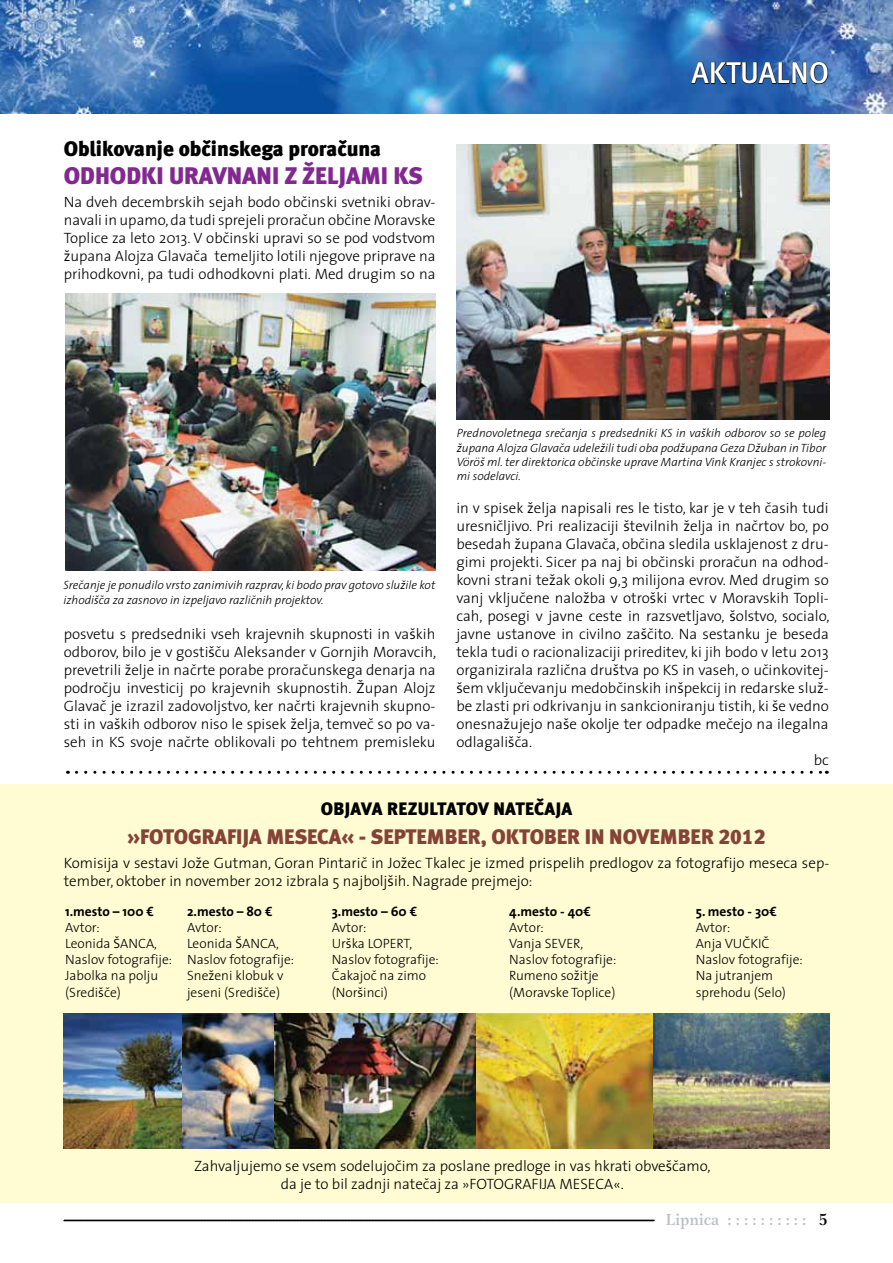
<style>
.page{position:relative;width:893px;height:1263px;background:#fff}
.page>*{position:absolute;margin:0;border:0;box-sizing:border-box;transform-origin:0 0}
.t1{font:30px "Meta Medium CE";color:#fff}
.t2{font:24px "Meta Black CELF";color:#812990}
.t3{font:21px "Meta Black CELF";color:#854337}
.t4{font:21px "Meta Black CELF";letter-spacing:-.005em;color:#000}
.t5{font:18px "Meta Black CELF";color:#000}
.t6{font:500 16.5px "Gamma Itc TEE";color:#bcbec0}
.t7{font:300 15px/18px "The Sans OT";color:#000;text-align:justify}
.t8{font:300 13.5px/16.2px "The Sans OT";color:#000}
.t9{font:700 13.5px "The Sans OT";color:#000}
.t10{font:italic 300 12px/14.4px "The Sans OT";color:#000;text-align:justify}
.s1{color:#000}
</style>
<div class="page">
<svg style="left:63px;top:1219px;width:592px;height:2px"></svg>
<svg style="left:76px;top:771px;width:751px;height:3px"></svg>
<div style="left:1px;top:784px;width:892px;height:419px;background:#fffbd2"></div>
<img style="left:64px;top:1013px;width:765px;height:136px">
<img style="left:0;top:0;width:893px;height:114px">
<img style="left:690px;top:0;width:138px;height:84px">
<img style="left:66px;top:293px;width:369px;height:278px">
<img style="left:457px;top:144px;width:372px;height:276px">
<h3 class="t4" style="left:64px;top:136px;width:319px">Oblikovanje občinskega proračuna</h3>
<h2 class="t2" style="left:64px;top:161px;width:345px">Odhodki uravnani z željami KS</h2>
<p class="t7" style="left:64px;top:192px;width:373px">Na dveh decembrskih sejah bodo občinski svetniki obrav&shy;navali in upamo, da tudi sprejeli proračun občine Moravske Toplice za leto 2013. V občinski upravi so se pod vodstvom župana Alojza Glavača temeljito lotili njegove priprave na prihodkovni, pa tudi odhodkovni plati. Med drugim so na</p>
<h1 class="t1" style="left:691px;top:54px;width:139px">AKTUALNO</h1>
<p class="t10" style="left:63px;top:578px;width:373px">Srečanje je ponudilo vrsto zanimivih razprav, ki bodo prav gotovo služile kot izhodišča za zasnovo in izpeljavo različnih projektov.</p>
<p class="t7" style="left:64px;top:624px;width:374px">posvetu s predsedniki vseh krajevnih skupnosti in vaških odborov, bilo je v gostišču Aleksander v Gornjih Moravcih, prevetrili želje in načrte porabe proračunskega denarja na področju investicij po krajevnih skupnostih. Župan Alojz Glavač je izrazil zadovoljstvo, ker načrti krajevnih skupno&shy;sti in vaških odborov niso le spisek želja, temveč so po va&shy;seh in KS svoje načrte oblikovali po tehtnem premisleku</p>
<p class="t10" style="left:457px;top:425px;width:371px">Prednovoletnega srečanja s predsedniki KS in vaških odborov so se poleg župana Alojza Glavača udeležili tudi oba podžupana Geza Džuban in Tibor Vöröš ml. ter direktorica občinske uprave Martina Vink Kranjec s strokovni&shy;mi sodelavci.</p>
<p class="t7" style="left:456px;top:498px;width:374px">in v spisek želja napisali res le tisto, kar je v teh časih tudi</p>
<p class="t7" style="left:456px;top:516px;width:374px">uresničljivo. Pri realizaciji številnih želja in načrtov bo, po</p>
<p class="t7" style="left:456px;top:534px;width:374px">besedah župana Glavača, občina sledila usklajenost z dru-</p>
<p class="t7" style="left:456px;top:552px;width:374px">gimi projekti. Sicer pa naj bi občinski proračun na odhod-</p>
<p class="t7" style="left:456px;top:570px;width:374px">kovni strani težak okoli 9,3 milijona evrov. Med drugim so</p>
<p class="t7" style="left:456px;top:588px;width:374px">vanj vključene naložba v otroški vrtec v Moravskih Topli-</p>
<p class="t7" style="left:456px;top:606px;width:375px">cah, posegi v javne ceste in razsvetljavo, šolstvo, socialo,</p>
<p class="t7" style="left:456px;top:624px;width:374px">javne ustanove in civilno zaščito. Na sestanku je beseda</p>
<p class="t7" style="left:456px;top:642px;width:374px">tekla tudi o racionalizaciji prireditev, ki jih bodo v letu 2013</p>
<p class="t7" style="left:456px;top:660px;width:374px">organizirala različna društva po KS in vaseh, o učinkovitej-</p>
<p class="t7" style="left:456px;top:678px;width:374px">šem vključevanju medobčinskih inšpekcij in redarske služ-</p>
<p class="t7" style="left:456px;top:696px;width:374px">be zlasti pri odkrivanju in sankcioniranju tistih, ki še vedno</p>
<p class="t7" style="left:456px;top:714px;width:374px">onesnažujejo naše okolje ter odpadke mečejo na ilegalna</p>
<p class="t7" style="left:456px;top:732px;width:77px">odlagališča.</p>
<p class="t7" style="left:814px;top:750px;width:17px">bc</p>
<p class="t5" style="left:321px;top:798px;width:12px">OBJAVA</p>
<p class="t5" style="left:387px;top:798px;width:54px">REZULTATOV</p>
<p class="t5" style="left:493px;top:798px;width:11px">NATE</p>
<p class="t5" style="left:534px;top:798px;width:21px">ČAJA</p>
<h3 class="t3" style="left:127px;top:823px;width:36px">»FOTOGRA</h3>
<h3 class="t3" style="left:227px;top:823px;width:70px">FIJA MESECA</h3>
<h3 class="t3" style="left:341px;top:823px;width:42px">« - SEPTE</h3>
<h3 class="t3" style="left:427px;top:823px;width:79px">MBER, OKTOBER</h3>
<h3 class="t3" style="left:585px;top:823px;width:38px">in NOVE</h3>
<h3 class="t3" style="left:660px;top:823px;width:31px">MBER</h3>
<h3 class="t3" style="left:718px;top:823px;width:49px">2012</h3>
<p class="t7" style="left:64px;top:853px;width:767px">Komisija v sestavi Jože Gutman, Goran Pintarič in Jožec Tkalec je izmed prispelih predlogov za fotografijo meseca sep&shy;tember, oktober in november 2012 izbrala 5 najboljših. Nagrade prejmejo:</p>
<p class="t9" style="left:65px;top:900px;width:90px">1.mesto – 100 €</p>
<p class="t8" style="left:65px;top:919px;width:65px">Avtor:<br>Leonida Šanca</p>
<p class="t8" style="left:65px;top:935px;width:109px;text-indent:89px">,<br>Naslov fotografije:<br>Jabolka na polju (Središče)</p>
<p class="t9" style="left:187px;top:900px;width:87px">2.mesto – 80 €</p>
<p class="t8" style="left:187px;top:919px;width:65px">Avtor:<br>Leonida Šanca</p>
<p class="t8" style="left:187px;top:935px;width:109px;text-indent:89px">,<br>Naslov fotografije:<br>Sneženi klobuk v jeseni (Središče)</p>
<p class="t9" style="left:332px;top:900px;width:87px">3.mesto – 60 €</p>
<p class="t8" style="left:332px;top:919px;width:50px">Avtor:<br>Urška Lopert</p>
<p class="t8" style="left:332px;top:935px;width:109px;text-indent:78px">,<br>Naslov fotografije:<br>Čakajoč na zimo (Noršinci)</p>
<p class="t9" style="left:509px;top:900px;width:83px">4.mesto - 40€</p>
<p class="t8" style="left:509px;top:919px;width:51px">Avtor:<br>Vanja Sever</p>
<p class="t9" style="left:696px;top:900px;width:83px">5. mesto - 30€</p>
<p class="t8" style="left:696px;top:919px;width:109px">Avtor:<br>Anja Vučkič<br>Naslov fotografije:<br>Na jutranjem sprehodu (Selo)</p>
<p class="t8" style="left:509px;top:935px;width:109px;text-indent:71px">,<br>Naslov fotografije:<br>Rumeno sožitje (Moravske Toplice)</p>
<p class="t7" style="left:194px;top:1156px;width:518px;text-align:center">Zahvaljujemo se vsem sodelujočim za poslane predloge in vas hkrati obveščamo, da je to bil zadnji natečaj za »FOTOGRAFIJA MESECA«.</p>
<p class="t6" style="left:666px;top:1209px;width:163px">Lipnica : : : : : : : : : : <span class="s1">5</span></p>
</div>
